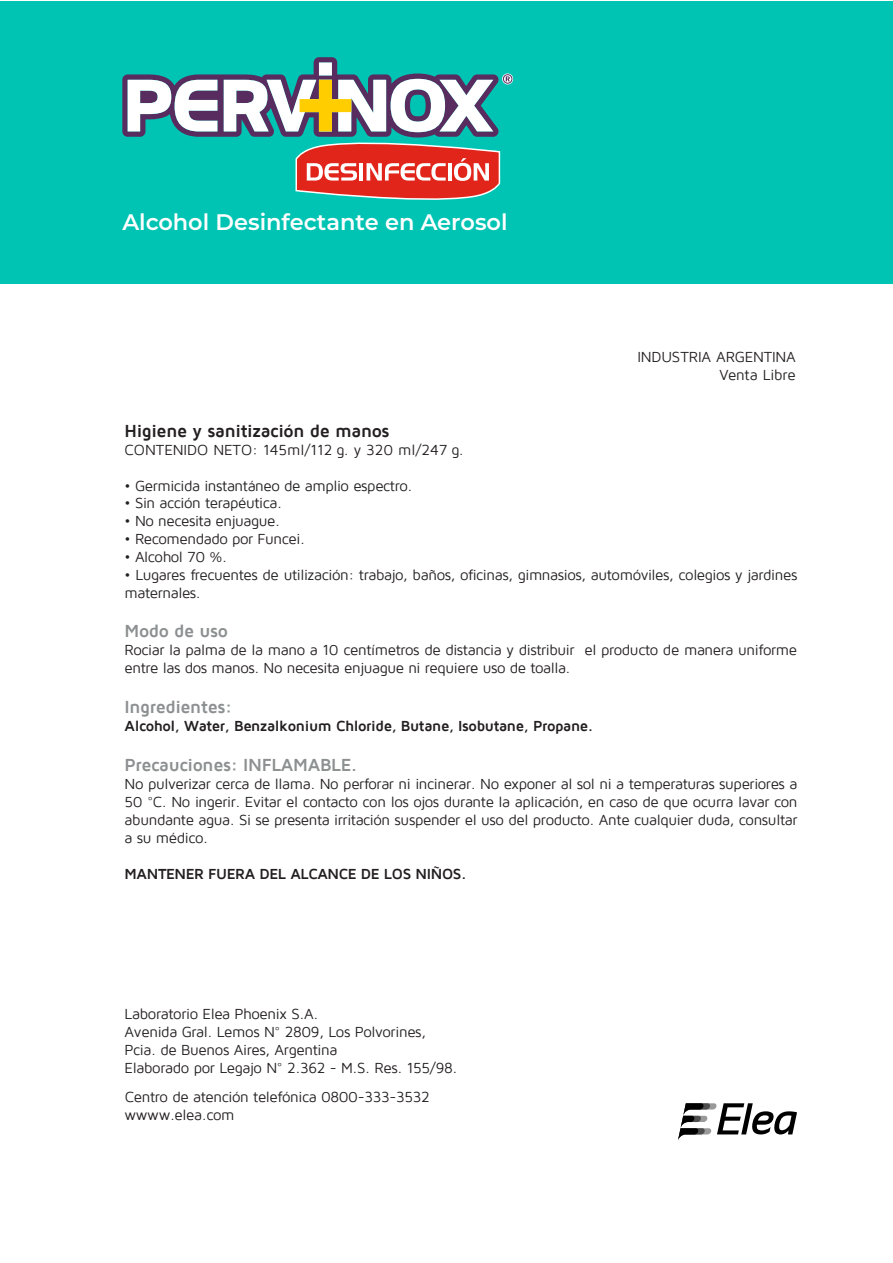
<style>
.page{position:relative;width:893px;height:1263px;background:#fff}
.page>*{position:absolute;margin:0;border:0;box-sizing:border-box;transform-origin:0 0}
.t1{font:600 22.5px "Montserrat";color:#fff}
.t2{font:700 18px "Maven Pro";letter-spacing:-.02em;color:#8c9091}
.t3{font:700 18px "Maven Pro";letter-spacing:-.02em;color:#231f20}
.t4{font:15px/18px "Maven Pro";letter-spacing:-.025em;color:#231f20}
.t5{font:700 15px "Maven Pro";letter-spacing:-.025em;color:#231f20}
.t6{font:15px "Maven Pro";letter-spacing:-.005em;color:#231f20}
</style>
<div class="page">
<div style="left:0;top:1px;width:893px;height:282px;background:#00c4b3"></div>
<svg style="left:122px;top:57px;width:392px;height:143px"></svg>
<svg style="left:678px;top:1103px;width:119px;height:37px"></svg>
<h1 class="t1" style="left:122px;top:206px;width:387px">Alcohol Desinfectante en Aerosol</h1>
<p class="t4" style="left:637px;top:348px;width:160px;text-align:right">INDUSTRIA ARGENTINA<br>Venta Libre</p>
<p class="t3" style="left:125px;top:421px;width:267px">Higiene y sanitización de manos</p>
<p class="t6" style="left:125px;top:442px;width:341px">CONTENIDO NETO: 145ml/112 g. y 320 ml/247 g.</p>
<p class="t4" style="left:125px;top:477px;width:289px">• Germicida instantáneo de amplio espectro.</p>
<p class="t4" style="left:125px;top:494px;width:159px">• Sin acción terapéutica.</p>
<p class="t4" style="left:125px;top:512px;width:157px">• No necesita enjuague.</p>
<p class="t4" style="left:125px;top:530px;width:182px">• Recomendado por Funcei.</p>
<p class="t4" style="left:125px;top:548px;width:104px">• Alcohol 70 %.</p>
<p class="t4" style="left:125px;top:566px;width:674px">• Lugares frecuentes de utilización: trabajo, baños, oficinas, gimnasios, automóviles, colegios y jardines maternales.</p>
<p class="t2" style="left:125px;top:622px;width:105px">Modo de uso</p>
<p class="t4" style="left:125px;top:641px;width:674px">Rociar la palma de la mano a 10 centímetros de distancia y distribuir el producto de manera uniforme entre las dos manos. No necesita enjuague ni requiere uso de toalla.</p>
<p class="t2" style="left:125px;top:697px;width:109px">Ingredientes:</p>
<p class="t5" style="left:125px;top:718px;width:470px">Alcohol, Water, Benzalkonium Chloride, Butane, Isobutane, Propane.</p>
<p class="t2" style="left:125px;top:755px;width:235px">Precauciones: INFLAMABLE.</p>
<p class="t4" style="left:125px;top:775px;width:674px;text-align:justify">No pulverizar cerca de llama. No perforar ni incinerar. No exponer al sol ni a temperaturas superiores a 50 °C. No ingerir. Evitar el contacto con los ojos durante la aplicación, en caso de que ocurra lavar con abundante agua. Si se presenta irritación suspender el uso del producto. Ante cualquier duda, consultar a su médico.</p>
<p class="t5" style="left:125px;top:865px;width:344px">MANTENER FUERA DEL ALCANCE DE LOS NIÑOS.</p>
<p class="t4" style="left:125px;top:1005px;width:334px">Laboratorio Elea Phoenix S.A.<br>Avenida Gral. Lemos N° 2809, Los Polvorines, Pcia. de Buenos Aires, Argentina<br>Elaborado por Legajo N° 2.362 - M.S. Res. 155/98.</p>
<p class="t4" style="left:125px;top:1088px;width:307px">Centro de atención telefónica 0800-333-3532 wwww.elea.com</p>
</div>
